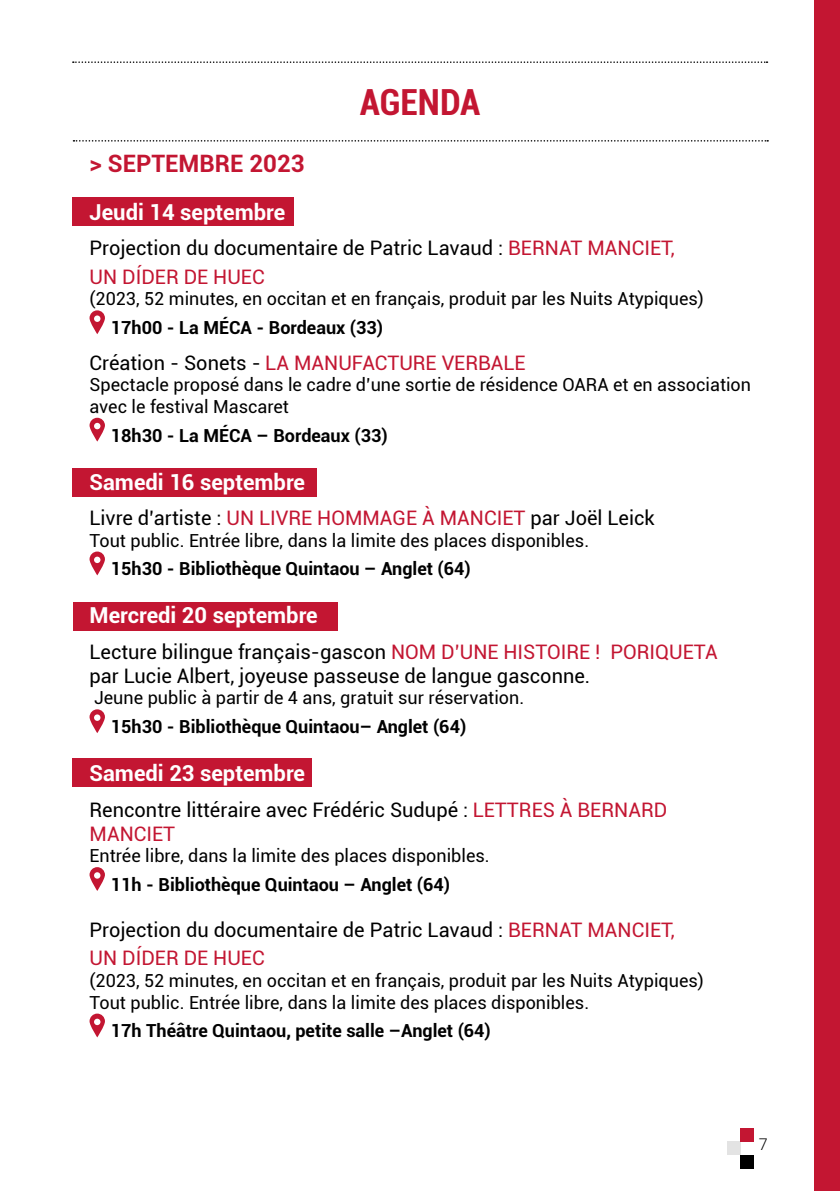
<style>
.page{position:relative;width:840px;height:1191px;background:#fff}
.page>*{position:absolute;margin:0;border:0;box-sizing:border-box;transform-origin:0 0}
.t1{font:700 condensed 36px "Roboto";color:#c31632}
.t2{font:700 24px "Roboto";color:#c31632}
.t3{font:700 22px "Roboto";color:#fff}
.t4{font:20px/28.8px "Roboto";color:#000}
.t5{font:20px "Roboto";color:#c31632}
.t6{font:18px/21.6px "Roboto";color:#000}
.t7{font:700 18px "Roboto";color:#000}
.t8{font:300 16.2px "Roboto";color:#000}
.s1{color:#c31632}
.s2{color:#000}
</style>
<div class="page">
<div style="left:726px;top:1141px;width:14px;height:14px;background:#e3e3e3"></div>
<div style="left:740px;top:1155px;width:13px;height:13px;background:#000"></div>
<div style="left:740px;top:1128px;width:13px;height:13px;background:#c31632"></div>
<div style="left:73px;top:758px;width:239px;height:29px;background:#c31632"></div>
<div style="left:72px;top:197px;width:221px;height:29px;background:#c31632"></div>
<svg style="left:73px;top:140px;width:694px;height:2px"></svg>
<svg style="left:73px;top:61px;width:694px;height:2px"></svg>
<div style="left:814px;top:0;width:25px;height:1191px;background:#c31632"></div>
<div style="left:72px;top:468px;width:244px;height:28px;background:#c31632"></div>
<div style="left:73px;top:602px;width:264px;height:29px;background:#c31632"></div>
<svg style="left:89px;top:310px;width:16px;height:24px"></svg>
<div style="left:94px;top:315px;width:6px;height:7px;background:#fff;border-radius:50%"></div>
<svg style="left:89px;top:418px;width:16px;height:23px"></svg>
<svg style="left:94px;top:423px;width:6px;height:6px"></svg>
<svg style="left:89px;top:551px;width:16px;height:24px"></svg>
<div style="left:94px;top:556px;width:6px;height:7px;background:#fff;border-radius:50%"></div>
<svg style="left:89px;top:709px;width:16px;height:24px"></svg>
<div style="left:94px;top:714px;width:6px;height:7px;background:#fff;border-radius:50%"></div>
<svg style="left:89px;top:867px;width:16px;height:24px"></svg>
<svg style="left:94px;top:872px;width:6px;height:6px"></svg>
<svg style="left:89px;top:1013px;width:16px;height:24px"></svg>
<div style="left:94px;top:1018px;width:6px;height:7px;background:#fff;border-radius:50%"></div>
<h1 class="t1" style="left:359px;top:77px;width:122px">AGENDA</h1>
<h2 class="t2" style="left:89px;top:146px;width:216px">&gt; SEPTEMBRE 2023</h2>
<p class="t3" style="left:89px;top:196px;width:197px">Jeudi 14 septembre</p>
<p class="t4" style="left:89px;top:233px;width:586px">Projection du documentaire de Patric Lavaud : <span class="s1">BERNAT MANCIET,<br>UN DÍDER DE HUEC</span></p>
<p class="t6" style="left:89px;top:287px;width:615px">(2023, 52 minutes, en occitan et en français, produit par les Nuits Atypiques)</p>
<p class="t7" style="left:111px;top:315px;width:273px">17h00 - La MÉCA - Bordeaux (33)</p>
<p class="t5" style="left:89px;top:348px;width:437px"><span class="s2">Création - Sonets -</span> LA MANUFACTURE VERBALE</p>
<p class="t6" style="left:89px;top:373px;width:662px">Spectacle proposé dans le cadre d’une sortie de résidence OARA et en association avec le festival Mascaret</p>
<p class="t7" style="left:111px;top:422px;width:278px">18h30 - La MÉCA – Bordeaux (33)</p>
<p class="t3" style="left:89px;top:466px;width:217px">Samedi 16 septembre</p>
<p class="t4" style="left:89px;top:503px;width:566px">Livre d’artiste : <span class="s1">UN LIVRE HOMMAGE À MANCIET</span> par Joël Leick</p>
<p class="t6" style="left:89px;top:528px;width:501px">Tout public. Entrée libre, dans la limite des places disponibles.</p>
<p class="t7" style="left:111px;top:556px;width:361px">15h30 - Bibliothèque Quintaou – Anglet (64)</p>
<p class="t3" style="left:89px;top:600px;width:230px">Mercredi 20 septembre</p>
<p class="t4" style="left:89px;top:639px;width:629px;line-height:24px">Lecture bilingue français-gascon <span class="s1">NOM D’UNE HISTOIRE ! PORIQUETA </span>par Lucie Albert, joyeuse passeuse de langue gasconne.</p>
<p class="t6" style="left:94px;top:686px;width:431px">Jeune public à partir de 4 ans, gratuit sur réservation.</p>
<p class="t7" style="left:111px;top:714px;width:356px">15h30 - Bibliothèque Quintaou– Anglet (64)</p>
<p class="t3" style="left:89px;top:758px;width:217px">Samedi 23 septembre</p>
<p class="t4" style="left:89px;top:796px;width:579px;line-height:24px">Rencontre littéraire avec Frédéric Sudupé : <span class="s1">LETTRES À BERNARD<br>MANCIET</span></p>
<p class="t6" style="left:89px;top:844px;width:401px">Entrée libre, dans la limite des places disponibles.</p>
<p class="t7" style="left:111px;top:872px;width:340px">11h - Bibliothèque Quintaou – Anglet (64)</p>
<p class="t4" style="left:89px;top:914px;width:586px">Projection du documentaire de Patric Lavaud : <span class="s1">BERNAT MANCIET,<br>UN DÍDER DE HUEC</span></p>
<p class="t6" style="left:89px;top:969px;width:615px">(2023, 52 minutes, en occitan et en français, produit par les Nuits Atypiques)<br>Tout public. Entrée libre, dans la limite des places disponibles.</p>
<p class="t7" style="left:111px;top:1018px;width:381px">17h Théâtre Quintaou, petite salle –Anglet (64)</p>
<p class="t8" style="left:758px;top:1133px;width:10px">7</p>
</div>
